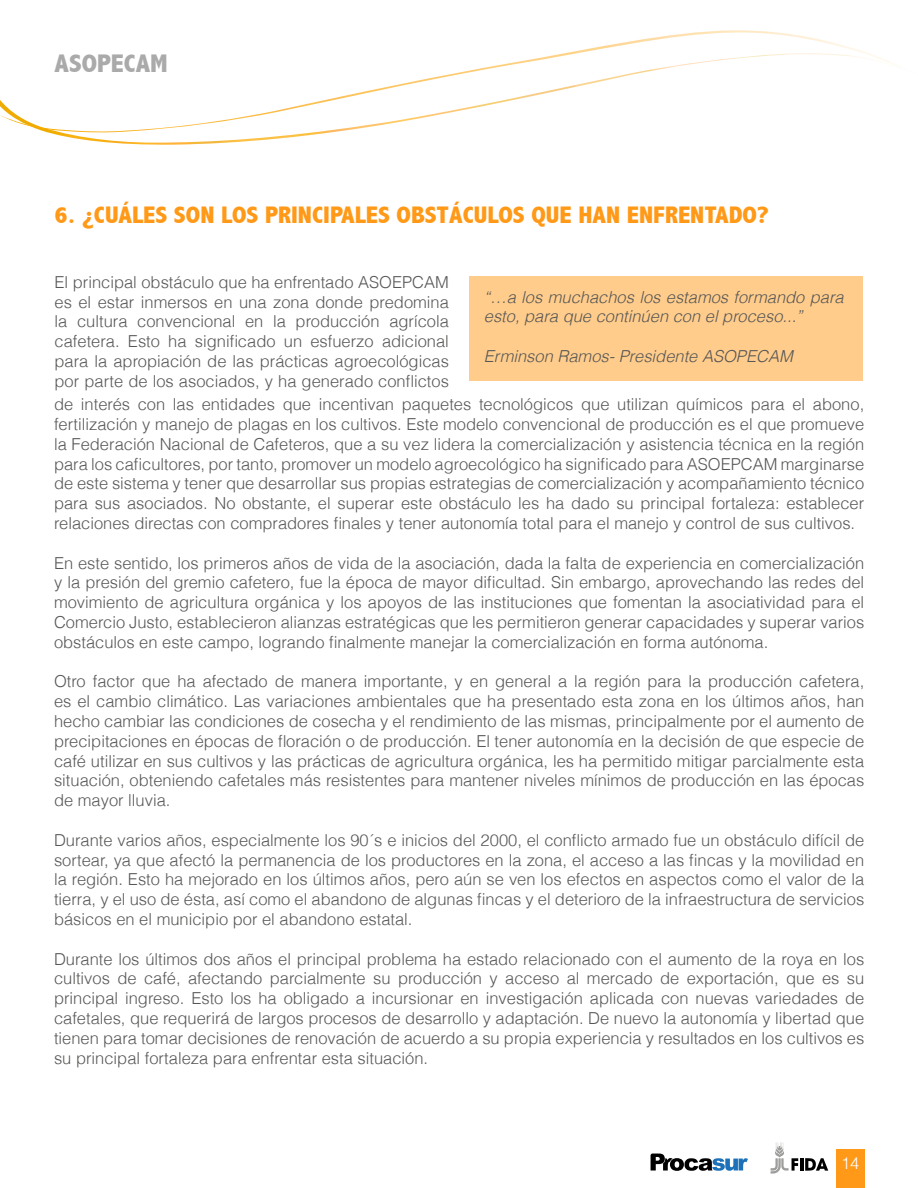
<style>
.page{position:relative;width:918px;height:1188px;background:#fff}
.page>*{position:absolute;margin:0;border:0;box-sizing:border-box;transform-origin:0 0}
.t1{font:800 condensed 25.5px "Abadi";color:#aaa;scale:1.09 1}
.t2{font:800 condensed 24px "Abadi";color:#ff9917;scale:1.09 1}
.t3{font:300 16.5px/19.8px "Helvetica";color:#575756;text-align:justify}
.t4{font:italic 300 16.5px/19.8px "Helvetica";color:#575756}
.t5{font:300 16.5px "Helvetica";color:#fff}
</style>
<div class="page">
<img style="left:50px;top:133px;width:276px;height:12px">
<img style="left:0;top:30px;width:893px;height:103px">
<svg style="left:651px;top:1154px;width:97px;height:17px"></svg>
<svg style="left:771px;top:1142px;width:57px;height:32px"></svg>
<div style="left:836px;top:1149px;width:28px;height:39px;background:#ff9917"></div>
<div style="left:469px;top:276px;width:394px;height:104px;background:#ffcc8b"></div>
<h1 class="t1" style="left:55px;top:48px;width:105px">ASOPECAM</h1>
<h2 class="t2" style="left:55px;top:201px;width:657px">6. ¿CUÁLES SON LOS PRINCIPALES OBSTÁCULOS QUE HAN ENFRENTADO?</h2>
<p class="t3" style="left:55px;top:271px;width:396px">El principal obstáculo que ha enfrentado ASOEPCAM es el estar inmersos en una zona donde predomina la cultura convencional en la producción agrícola cafetera. Esto ha significado un esfuerzo adicional para la apropiación de las prácticas agroecológicas por parte de los asociados, y ha generado conflictos</p>
<p class="t3" style="left:54px;top:394px;width:812px">de interés con las entidades que incentivan paquetes tecnológicos que utilizan químicos para el abono, fertilización y manejo de plagas en los cultivos. Este modelo convencional de producción es el que promueve la Federación Nacional de Cafeteros, que a su vez lidera la comercialización y asistencia técnica en la región para los caficultores, por tanto, promover un modelo agroecológico ha significado para ASOEPCAM marginarse de este sistema y tener que desarrollar sus propias estrategias de comercialización y acompañamiento técnico para sus asociados. No obstante, el superar este obstáculo les ha dado su principal fortaleza: establecer relaciones directas con compradores finales y tener autonomía total para el manejo y control de sus cultivos.</p>
<p class="t3" style="left:54px;top:552px;width:812px">En este sentido, los primeros años de vida de la asociación, dada la falta de experiencia en comercialización y la presión del gremio cafetero, fue la época de mayor dificultad. Sin embargo, aprovechando las redes del movimiento de agricultura orgánica y los apoyos de las instituciones que fomentan la asociatividad para el Comercio Justo, establecieron alianzas estratégicas que les permitieron generar capacidades y superar varios obstáculos en este campo, logrando finalmente manejar la comercialización en forma autónoma.</p>
<p class="t3" style="left:54px;top:671px;width:812px">Otro factor que ha afectado de manera importante, y en general a la región para la producción cafetera, es el cambio climático. Las variaciones ambientales que ha presentado esta zona en los últimos años, han hecho cambiar las condiciones de cosecha y el rendimiento de las mismas, principalmente por el aumento de precipitaciones en épocas de floración o de producción. El tener autonomía en la decisión de que especie de café utilizar en sus cultivos y las prácticas de agricultura orgánica, les ha permitido mitigar parcialmente esta situación, obteniendo cafetales más resistentes para mantener niveles mínimos de producción en las épocas de mayor lluvia.</p>
<p class="t3" style="left:54px;top:829px;width:812px">Durante varios años, especialmente los 90´s e inicios del 2000, el conflicto armado fue un obstáculo difícil de sortear, ya que afectó la permanencia de los productores en la zona, el acceso a las fincas y la movilidad en la región. Esto ha mejorado en los últimos años, pero aún se ven los efectos en aspectos como el valor de la tierra, y el uso de ésta, así como el abandono de algunas fincas y el deterioro de la infraestructura de servicios básicos en el municipio por el abandono estatal.</p>
<p class="t3" style="left:54px;top:948px;width:812px">Durante los últimos dos años el principal problema ha estado relacionado con el aumento de la roya en los cultivos de café, afectando parcialmente su producción y acceso al mercado de exportación, que es su principal ingreso. Esto los ha obligado a incursionar en investigación aplicada con nuevas variedades de cafetales, que requerirá de largos procesos de desarrollo y adaptación. De nuevo la autonomía y libertad que tienen para tomar decisiones de renovación de acuerdo a su propia experiencia y resultados en los cultivos es su principal fortaleza para enfrentar esta situación.</p>
<p class="t4" style="left:484px;top:287px;width:361px">“…a los muchachos los estamos formando para esto, para que continúen con el proceso...”</p>
<p class="t4" style="left:484px;top:346px;width:310px">Erminson Ramos- Presidente ASOPECAM</p>
<p class="t5" style="left:841px;top:1150px;width:20px">14</p>
</div>
